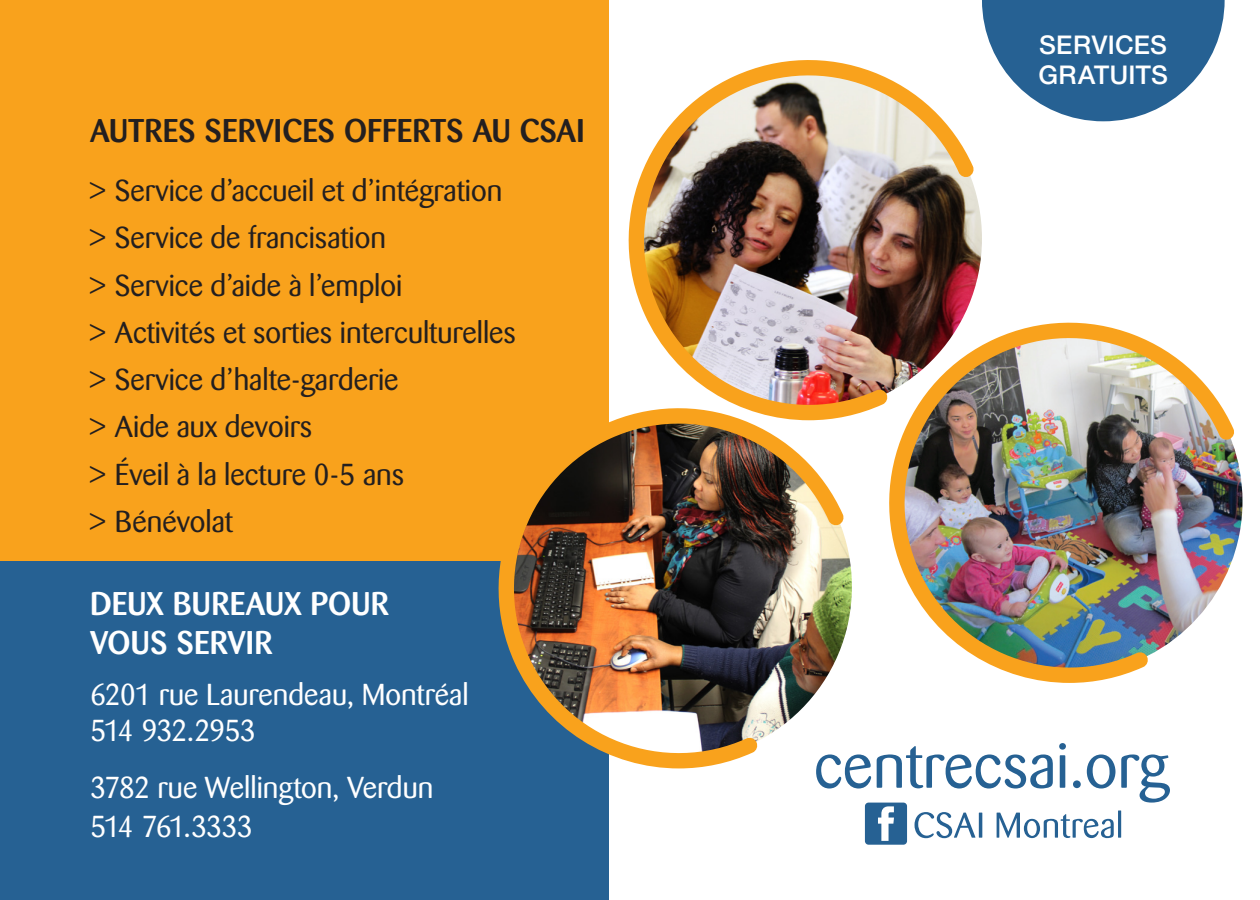
<style>
.page{position:relative;width:1260px;height:900px;background:#fff}
.page>*{position:absolute;margin:0;border:0;box-sizing:border-box;transform-origin:0 0}
.titre{font:500 32.5px "Barmeno";color:#231f20}
.titre-2{font:500 32.5px "Barmeno";letter-spacing:.005em;color:#fff}
.bulette_noire{font:30px "Barmeno";color:#231f20}
.titre-3{font:30px "Barmeno";color:#fff}
.titre-4{font:30px "Barmeno";letter-spacing:-.04em;color:#fff}
.titre-5{font:30px "Barmeno";letter-spacing:-.07em;color:#fff}
.texte-reg{font:600 27.75px/29.2px "Nimbus Sans Novus T";letter-spacing:.005em;color:#fff}
</style>
<div class="page">
<div style="left:0;top:555px;width:608px;height:345px;background:#266193"></div>
<div style="left:0;top:0;width:608px;height:560px;background:#f9a21c"></div>
<img style="left:1235px;top:451px;width:8px;height:101px">
<img style="left:889px;top:322px;width:346px;height:361px">
<img style="left:608px;top:55px;width:367px;height:373px">
<img style="left:474px;top:403px;width:371px;height:373px">
<svg style="left:982px;top:0;width:243px;height:121px"></svg>
<svg style="left:816px;top:743px;width:354px;height:102px"></svg>
<p class="titre" style="left:90px;top:111px;width:496px">AUTRES SERVICES OFFERTS AU CSAI</p>
<p class="bulette_noire" style="left:90px;top:173px;width:414px">&gt; Service d’accueil et d’intégration</p>
<p class="bulette_noire" style="left:90px;top:221px;width:298px">&gt; Service de francisation</p>
<p class="bulette_noire" style="left:90px;top:268px;width:314px">&gt; Service d’aide à l’emploi</p>
<p class="bulette_noire" style="left:90px;top:315px;width:428px">&gt; Activités et sorties interculturelles</p>
<p class="bulette_noire" style="left:90px;top:362px;width:310px">&gt; Service d’halte-garderie</p>
<p class="bulette_noire" style="left:90px;top:410px;width:224px">&gt; Aide aux devoirs</p>
<p class="bulette_noire" style="left:90px;top:457px;width:316px">&gt; Éveil à la lecture 0-5 ans</p>
<p class="bulette_noire" style="left:90px;top:504px;width:145px">&gt; Bénévolat</p>
<p class="titre-2" style="left:90px;top:585px;width:301px">DEUX BUREAUX POUR</p>
<p class="titre-2" style="left:90px;top:624px;width:184px">VOUS SERVIR</p>
<p class="titre-3" style="left:90px;top:677px;width:380px">6201 rue Laurendeau, Montréal</p>
<p class="titre-4" style="left:90px;top:713px;width:168px">514 932.2953</p>
<p class="titre-3" style="left:90px;top:770px;width:345px">3782 rue Wellington, Verdun</p>
<p class="titre-5" style="left:90px;top:809px;width:165px">514 761.3333</p>
<p class="texte-reg" style="left:1038px;top:30px;width:131px">SERVICES<br>GRATUITS</p>
</div>
